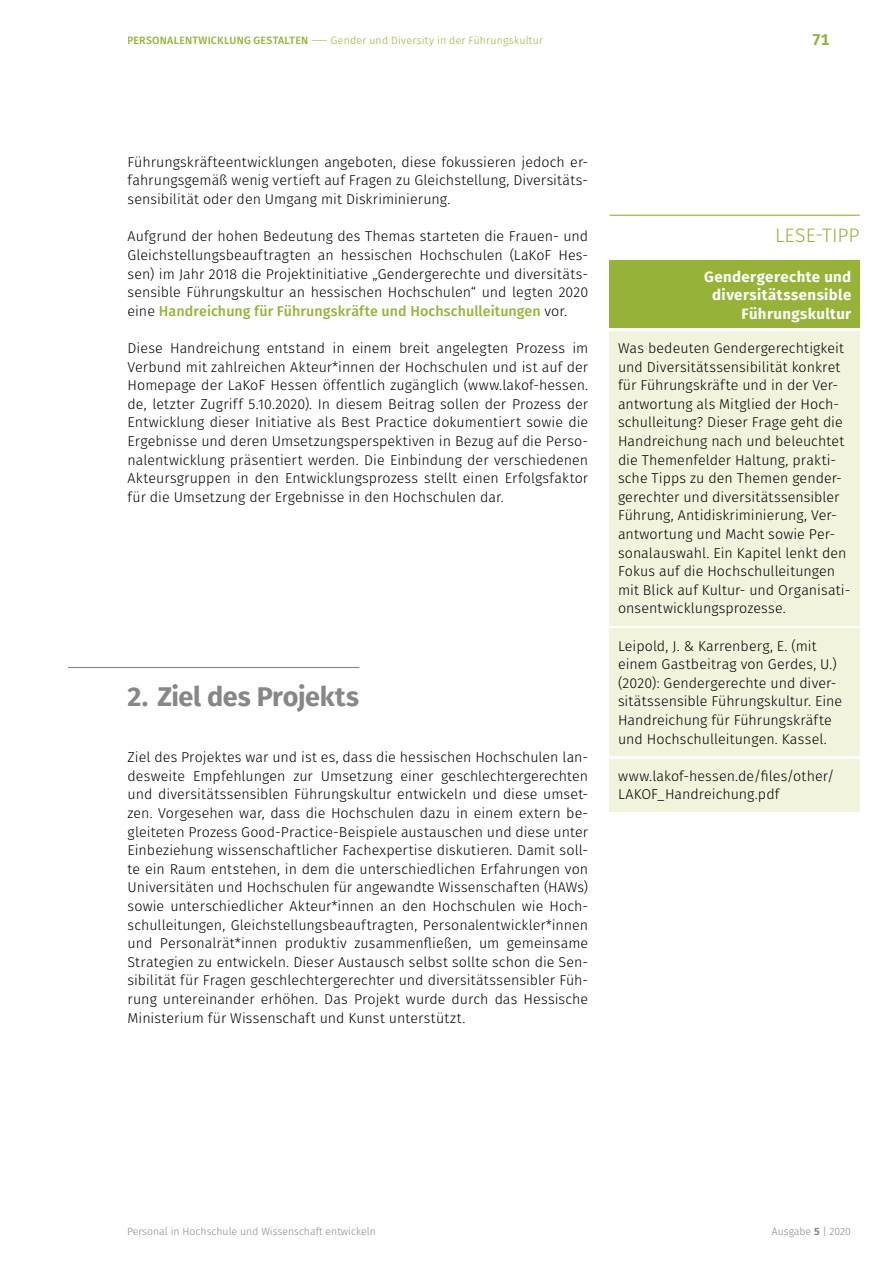
<style>
.page{position:relative;width:893px;height:1263px;background:#fff}
.page>*{position:absolute;margin:0;border:0;box-sizing:border-box;transform-origin:0 0}
.t1{font:700 27px "Fira Sans";letter-spacing:-.015em;color:#878787}
.t2{font:300 19.5px "Fira Sans";letter-spacing:.005em;color:#96b337}
.t3{font:700 15.6px "Fira Sans";color:#96b337}
.t4{font:700 15px/18.6px "Fira Sans";letter-spacing:.025em;color:#fff;text-align:right}
.t5{font:300 14.25px/18.6px "Fira Sans";letter-spacing:.005em;color:#000;text-align:justify}
.t6{font:300 10.65px "Fira Sans";letter-spacing:.015em;color:#96b337;scale:2 1}
.t7{font:300 10.5px "Fira Sans";color:#878787}
.s1{font-weight:500}
.s2{font-weight:500;color:#96b337}
.s3{font-weight:700}
</style>
<div class="page">
<hr style="left:68px;top:667px;width:291px;height:1px;background:#878787">
<hr style="left:609px;top:215px;width:251px;height:1px;background:#96b337">
<div style="left:609px;top:261px;width:251px;height:67px;background:#96b337"></div>
<div style="left:609px;top:331px;width:251px;height:295px;background:#f1f3dc"></div>
<div style="left:609px;top:629px;width:251px;height:127px;background:#f1f3dc"></div>
<div style="left:609px;top:759px;width:251px;height:53px;background:#f1f3dc"></div>
<p class="t6" style="left:127px;top:33px;width:209px"><span class="s1">PERSONALENTWICKLUNG GESTALTEN</span> — Gender und Diversity in der Führungskultur</p>
<p class="t3" style="left:812px;top:28px;width:19px">71</p>
<p class="t5" style="left:128px;top:153px;width:462px">Führungskräfteentwicklungen angeboten, diese fokussieren jedoch er&shy;fahrungsgemäß wenig vertieft auf Fragen zu Gleichstellung, Diversitäts&shy;sensibilität oder den Umgang mit Diskriminierung.</p>
<p class="t5" style="left:128px;top:227px;width:462px">Aufgrund der hohen Bedeutung des Themas starteten die Frauen- und Gleichstellungsbeauftragten an hessischen Hochschulen (LaKoF Hes&shy;sen) im Jahr 2018 die Projektinitiative „Gendergerechte und diversitäts&shy;sensible Führungskultur an hessischen Hochschulen“ und legten 2020 eine <span class="s2">Handreichung für Führungskräfte und Hochschulleitungen</span> vor.</p>
<p class="t5" style="left:128px;top:339px;width:462px">Diese Handreichung entstand in einem breit angelegten Prozess im Verbund mit zahlreichen Akteur*innen der Hochschulen und ist auf der Homepage der LaKoF Hessen öffentlich zugänglich (www.lakof-hessen. de, letzter Zugriff 5.10.2020). In diesem Beitrag sollen der Prozess der Entwicklung dieser Initiative als Best Practice dokumentiert sowie die Ergebnisse und deren Umsetzungsperspektiven in Bezug auf die Perso&shy;nalentwicklung präsentiert werden. Die Einbindung der verschiedenen Akteursgruppen in den Entwicklungsprozess stellt einen Erfolgsfaktor für die Umsetzung der Ergebnisse in den Hochschulen dar.</p>
<h1 class="t1" style="left:128px;top:678px;width:233px">2. Ziel des Projekts</h1>
<p class="t5" style="left:128px;top:748px;width:462px">Ziel des Projektes war und ist es, dass die hessischen Hochschulen lan&shy;desweite Empfehlungen zur Umsetzung einer geschlechtergerechten und diversitätssensiblen Führungskultur entwickeln und diese umset&shy;zen. Vorgesehen war, dass die Hochschulen dazu in einem extern be&shy;gleiteten Prozess Good-Practice-Beispiele austauschen und diese unter Einbeziehung wissenschaftlicher Fachexpertise diskutieren. Damit soll&shy;te ein Raum entstehen, in dem die unterschiedlichen Erfahrungen von Universitäten und Hochschulen für angewandte Wissenschaften (HAWs) sowie unterschiedlicher Akteur*innen an den Hochschulen wie Hoch&shy;schulleitungen, Gleichstellungsbeauftragten, Personalentwickler*innen und Personalrät*innen produktiv zusammenfließen, um gemeinsame Strategien zu entwickeln. Dieser Austausch selbst sollte schon die Sen&shy;sibilität für Fragen geschlechtergerechter und diversitätssensibler Füh&shy;rung untereinander erhöhen. Das Projekt wurde durch das Hessische Ministerium für Wissenschaft und Kunst unterstützt.</p>
<h2 class="t2" style="left:775px;top:221px;width:86px">LESE-TIPP</h2>
<p class="t4" style="left:704px;top:267px;width:149px">Gendergerechte und diversitätssensible<br>Führungskultur</p>
<p class="t5" style="left:618px;top:339px;width:234px;text-align:left">Was bedeuten Gendergerechtigkeit und Diversitätssensibilität konkret für Führungskräfte und in der Ver&shy;antwortung als Mitglied der Hoch&shy;schulleitung? Dieser Frage geht die Handreichung nach und beleuchtet die Themenfelder Haltung, prakti&shy;sche Tipps zu den Themen gender&shy;gerechter und diversitätssensibler Führung, Antidiskriminierung, Ver&shy;antwortung und Macht sowie Per&shy;sonalauswahl. Ein Kapitel lenkt den Fokus auf die Hochschulleitungen mit Blick auf Kultur- und Organisati&shy;onsentwicklungsprozesse.</p>
<p class="t5" style="left:618px;top:636px;width:226px;text-align:left">Leipold, J. &amp; Karrenberg, E. (mit einem Gastbeitrag von Gerdes, U.) (2020): Gendergerechte und diver&shy;sitätssensible Führungskultur. Eine Handreichung für Führungskräfte und Hochschulleitungen. Kassel.</p>
<p class="t5" style="left:618px;top:766px;width:218px">www.lakof-hessen.de/files/other/<br>LAKOF_Handreichung.pdf</p>
<p class="t7" style="left:127px;top:1224px;width:250px">Personal in Hochschule und Wissenschaft entwickeln</p>
<p class="t7" style="left:772px;top:1224px;width:81px">Ausgabe <span class="s3">5</span> | 2020</p>
</div>
